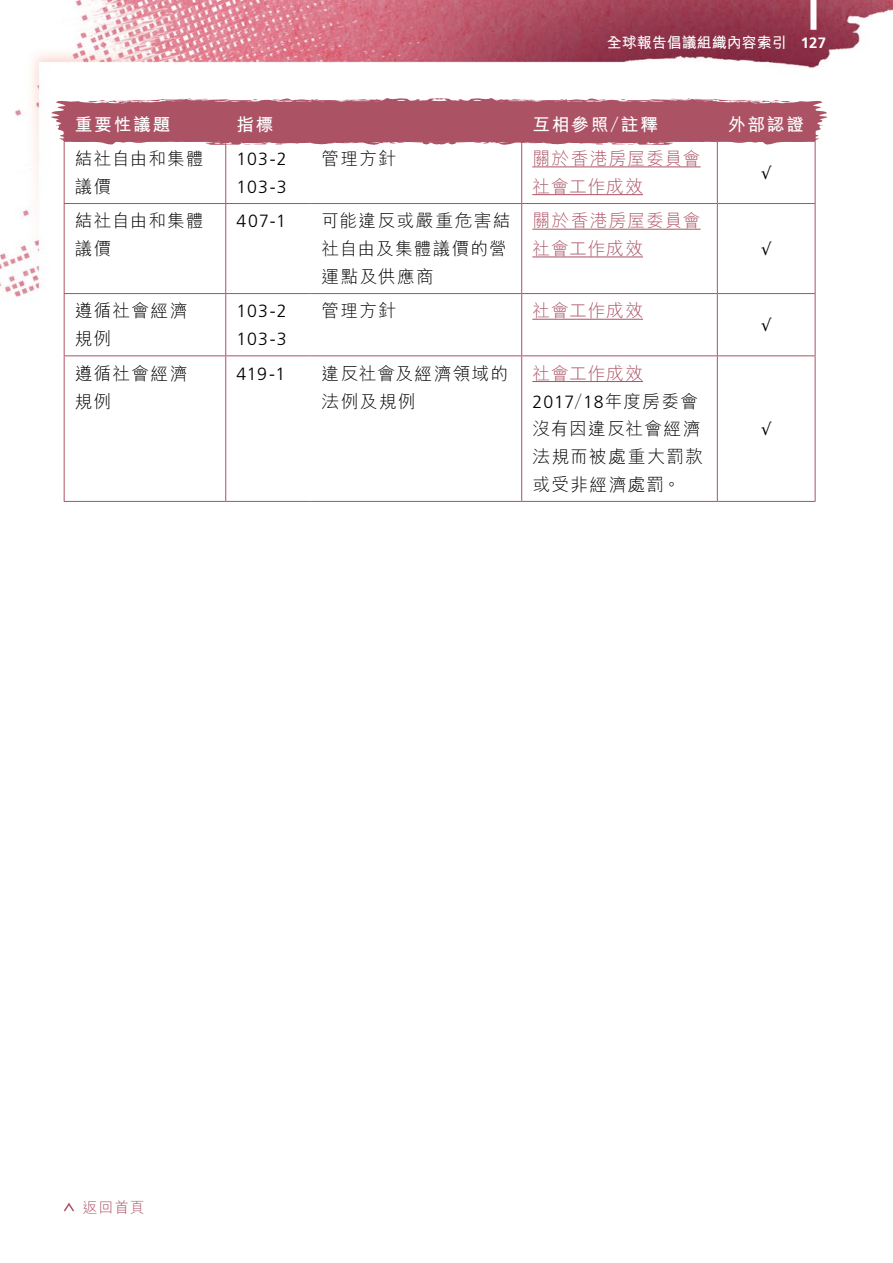
<style>
.page{position:relative;width:893px;height:1263px;background:#fff}
.page>*{position:absolute;margin:0;border:0;box-sizing:border-box;transform-origin:0 0}
.Text_TC{font:300 17.7px/27.8px "M Hei HK";letter-spacing:.07em;color:#000}
.Text_TC-2{font:300 17.7px "M Hei HK";letter-spacing:.065em;color:#ac5265}
.Text_TC-3{font:300 17.7px "Frutiger";letter-spacing:.055em;color:#000}
.Table_Title_TC{font:700 17.7px "M Hei HK";letter-spacing:.1em;color:#fff}
.Text_TC-4{font:300 17.7px/27.8px "M Hei HK";letter-spacing:.045em;color:#000}
.t1{font:700 15px "M Hei HK";color:#fff}
.Notes_TC{font:300 15px "M Hei HK";color:#ac5265}
.s1{font-family:"Frutiger"}
</style>
<div class="page">
<img style="left:0;top:0;width:893px;height:502px">
<svg style="left:35px;top:97px;width:808px;height:49px"></svg>
<hr style="left:717px;top:142px;width:1px;height:61px;background:#ac5265">
<hr style="left:815px;top:142px;width:1px;height:61px;background:#ac5265">
<hr style="left:717px;top:203px;width:98px;height:1px;background:#ac5265">
<hr style="left:717px;top:204px;width:1px;height:89px;background:#ac5265">
<hr style="left:815px;top:204px;width:1px;height:89px;background:#ac5265">
<hr style="left:717px;top:293px;width:98px;height:1px;background:#ac5265">
<hr style="left:717px;top:294px;width:1px;height:61px;background:#ac5265">
<hr style="left:815px;top:294px;width:1px;height:61px;background:#ac5265">
<hr style="left:717px;top:355px;width:98px;height:1px;background:#ac5265">
<hr style="left:717px;top:356px;width:1px;height:145px;background:#ac5265">
<hr style="left:815px;top:356px;width:1px;height:145px;background:#ac5265">
<hr style="left:717px;top:501px;width:98px;height:1px;background:#ac5265">
<hr style="left:64px;top:106px;width:162px;height:1px;background:#ac5265">
<hr style="left:64px;top:107px;width:1px;height:34px;background:#ac5265">
<hr style="left:226px;top:106px;width:85px;height:1px;background:#ac5265">
<hr style="left:311px;top:106px;width:211px;height:1px;background:#ac5265">
<hr style="left:522px;top:106px;width:195px;height:1px;background:#ac5265">
<hr style="left:717px;top:106px;width:98px;height:1px;background:#ac5265">
<hr style="left:815px;top:107px;width:1px;height:34px;background:#ac5265">
<hr style="left:64px;top:141px;width:162px;height:1px;background:#ac5265">
<hr style="left:226px;top:141px;width:85px;height:1px;background:#ac5265">
<hr style="left:311px;top:141px;width:211px;height:1px;background:#ac5265">
<hr style="left:522px;top:141px;width:195px;height:1px;background:#ac5265">
<hr style="left:717px;top:141px;width:98px;height:1px;background:#ac5265">
<hr style="left:225px;top:107px;width:1px;height:34px;background:#ac5265">
<hr style="left:521px;top:107px;width:1px;height:34px;background:#ac5265">
<hr style="left:717px;top:107px;width:1px;height:34px;background:#ac5265">
<hr style="left:64px;top:142px;width:1px;height:61px;background:#ac5265">
<hr style="left:225px;top:142px;width:1px;height:61px;background:#ac5265">
<hr style="left:521px;top:142px;width:1px;height:61px;background:#ac5265">
<hr style="left:64px;top:203px;width:162px;height:1px;background:#ac5265">
<hr style="left:64px;top:204px;width:1px;height:89px;background:#ac5265">
<hr style="left:226px;top:203px;width:85px;height:1px;background:#ac5265">
<hr style="left:225px;top:204px;width:1px;height:89px;background:#ac5265">
<hr style="left:311px;top:203px;width:211px;height:1px;background:#ac5265">
<hr style="left:522px;top:203px;width:195px;height:1px;background:#ac5265">
<hr style="left:521px;top:204px;width:1px;height:89px;background:#ac5265">
<hr style="left:64px;top:293px;width:162px;height:1px;background:#ac5265">
<hr style="left:64px;top:294px;width:1px;height:61px;background:#ac5265">
<hr style="left:226px;top:293px;width:85px;height:1px;background:#ac5265">
<hr style="left:225px;top:294px;width:1px;height:61px;background:#ac5265">
<hr style="left:311px;top:293px;width:211px;height:1px;background:#ac5265">
<hr style="left:522px;top:293px;width:195px;height:1px;background:#ac5265">
<hr style="left:521px;top:294px;width:1px;height:61px;background:#ac5265">
<hr style="left:64px;top:355px;width:162px;height:1px;background:#ac5265">
<hr style="left:64px;top:356px;width:1px;height:145px;background:#ac5265">
<hr style="left:226px;top:355px;width:85px;height:1px;background:#ac5265">
<hr style="left:225px;top:356px;width:1px;height:145px;background:#ac5265">
<hr style="left:311px;top:355px;width:211px;height:1px;background:#ac5265">
<hr style="left:522px;top:355px;width:195px;height:1px;background:#ac5265">
<hr style="left:521px;top:356px;width:1px;height:145px;background:#ac5265">
<hr style="left:64px;top:501px;width:162px;height:1px;background:#ac5265">
<hr style="left:226px;top:501px;width:85px;height:1px;background:#ac5265">
<hr style="left:311px;top:501px;width:211px;height:1px;background:#ac5265">
<hr style="left:522px;top:501px;width:195px;height:1px;background:#ac5265">
<hr style="left:532px;top:166px;width:169px;height:1px;background:#ac5265">
<hr style="left:532px;top:194px;width:111px;height:1px;background:#ac5265">
<hr style="left:532px;top:229px;width:169px;height:1px;background:#ac5265">
<hr style="left:532px;top:256px;width:111px;height:1px;background:#ac5265">
<hr style="left:532px;top:319px;width:111px;height:1px;background:#ac5265">
<hr style="left:532px;top:381px;width:111px;height:1px;background:#ac5265">
<svg style="left:64px;top:1202px;width:10px;height:10px"></svg>
<div style="left:810px;top:0;width:6px;height:30px;background:#fff"></div>
<svg style="left:761px;top:165px;width:10px;height:14px"></svg>
<svg style="left:761px;top:241px;width:10px;height:14px"></svg>
<svg style="left:761px;top:317px;width:10px;height:14px"></svg>
<svg style="left:761px;top:421px;width:10px;height:14px"></svg>
<p class="t1" style="left:607px;top:32px;width:221px">全球報告倡議組織內容索引 <span class="s1">127</span></p>
<p class="Table_Title_TC" style="left:75px;top:111px;width:97px">重要性議題</p>
<p class="Table_Title_TC" style="left:236px;top:111px;width:39px">指標</p>
<p class="Table_Title_TC" style="left:532px;top:111px;width:127px">互相參照/註釋</p>
<p class="Table_Title_TC" style="left:728px;top:111px;width:78px">外部認證</p>
<p class="Text_TC-4" style="left:75px;top:144px;width:130px">結社自由和集體議價</p>
<p class="Text_TC-3" style="left:236px;top:149px;width:52px">103-2</p>
<p class="Text_TC" style="left:321px;top:144px;width:76px">管理方針</p>
<p class="Text_TC-2" style="left:532px;top:150px;width:170px">關於香港房屋委員會</p>
<p class="Text_TC-2" style="left:532px;top:177px;width:112px">社會工作成效</p>
<p class="Text_TC-3" style="left:236px;top:177px;width:52px">103-3</p>
<p class="Text_TC-4" style="left:75px;top:207px;width:130px">結社自由和集體議價</p>
<p class="Text_TC-3" style="left:236px;top:211px;width:51px">407-1</p>
<p class="Text_TC" style="left:321px;top:207px;width:191px">可能違反或嚴重危害結社自由及集體議價的營運點及供應商</p>
<p class="Text_TC-2" style="left:532px;top:212px;width:170px">關於香港房屋委員會</p>
<p class="Text_TC-2" style="left:532px;top:240px;width:112px">社會工作成效</p>
<p class="Text_TC" style="left:75px;top:297px;width:114px">遵循社會經濟規例</p>
<p class="Text_TC-3" style="left:236px;top:301px;width:52px">103-2</p>
<p class="Text_TC-3" style="left:236px;top:329px;width:52px">103-3</p>
<p class="Text_TC" style="left:321px;top:297px;width:76px">管理方針</p>
<p class="Text_TC-2" style="left:532px;top:302px;width:112px">社會工作成效</p>
<p class="Text_TC" style="left:75px;top:359px;width:114px">遵循社會經濟規例</p>
<p class="Text_TC-3" style="left:236px;top:364px;width:51px">419-1</p>
<p class="Text_TC" style="left:321px;top:359px;width:188px">違反社會及經濟領域的法例及規例</p>
<p class="Text_TC-2" style="left:532px;top:364px;width:112px">社會工作成效</p>
<p class="Text_TC" style="left:532px;top:387px;width:172px"><span class="s1">2017</span>/<span class="s1">18</span>年度房委會沒有因違反社會經濟法規而被處重大罰款或受非經濟處罰。</p>
<p class="Notes_TC" style="left:83px;top:1199px;width:64px">返回首頁</p>
</div>
